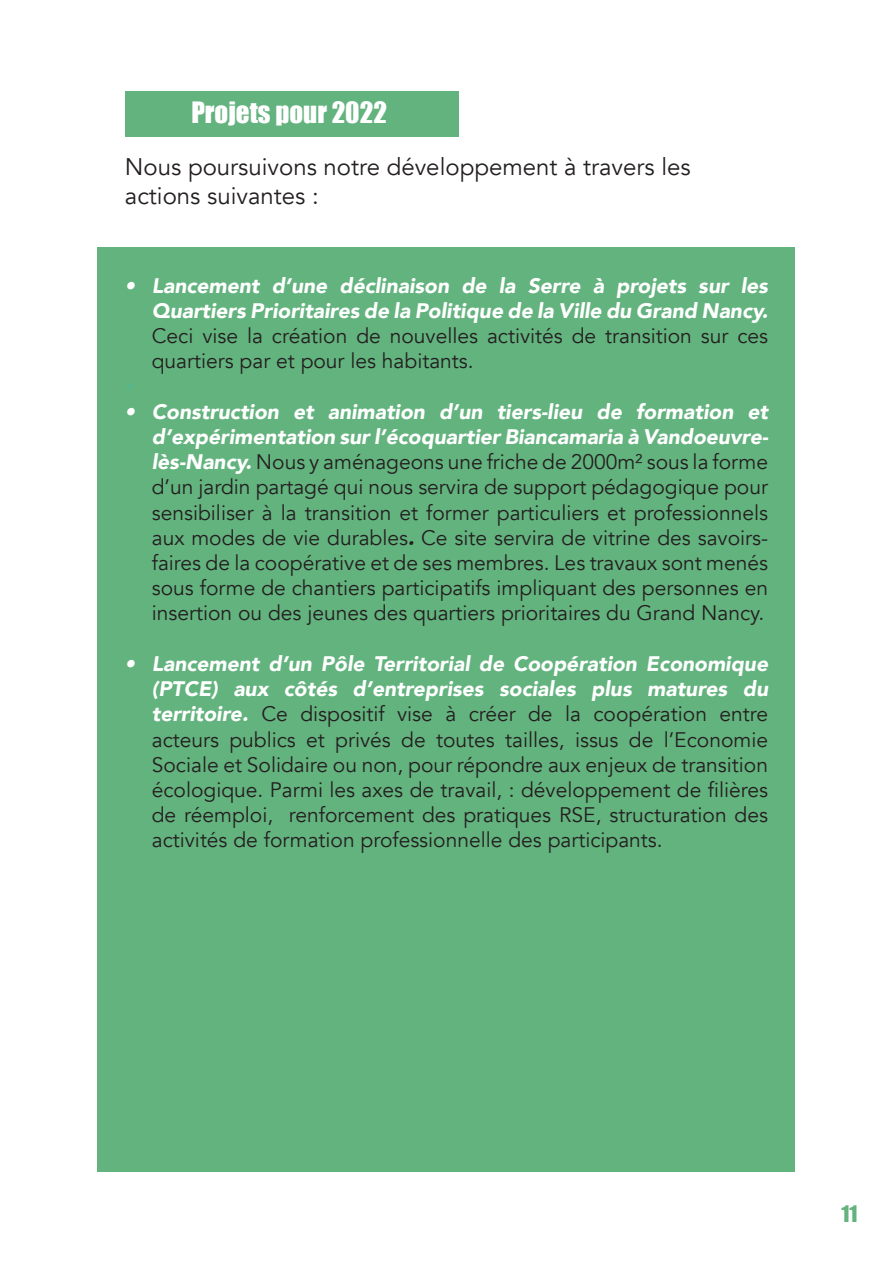
<style>
.page{position:relative;width:893px;height:1263px;background:#fff}
.page>*{position:absolute;margin:0;border:0;box-sizing:border-box;transform-origin:0 0}
.t1{font:27px "Impact";color:#fff}
.t2{font:24px/28.8px "Avenir";color:#231f20}
.t3{font:21px/25.2px "Avenir";color:#231f20;text-align:justify}
.t4{font:italic 900 21px/25.2px "Avenir";color:#fff;text-align:justify}
.t5{font:21px "Impact";color:#63b37e}
.s1{font-weight:400;font-style:normal;color:#231f20}
.s2{font-weight:900;font-style:italic;color:#fff}
.s3{font-weight:900;font-style:italic}
</style>
<div class="page">
<div style="left:125px;top:91px;width:333px;height:45px;background:#63b37e"></div>
<div style="left:98px;top:247px;width:697px;height:924px;background:#63b37e"></div>
<p class="t1" style="left:191px;top:92px;width:197px">Projets pour 2022</p>
<p class="t2" style="left:125px;top:153px;width:567px">Nous poursuivons notre développement à travers les actions suivantes :</p>
<p class="t4" style="left:152px;top:273px;width:618px;text-indent:-27px">• Lancement d’une déclinaison de la Serre à projets sur les Quartiers Prioritaires de la Politique de la Ville du Grand Nancy.<br><span class="s1">Ceci vise la création de nouvelles activités de transition sur ces quartiers par et pour les habitants.</span></p>
<p class="t3" style="left:152px;top:399px;width:618px;text-indent:-27px"><span class="s2">• Construction et animation d’un tiers-lieu de formation et d’expérimentation sur l’écoquartier Biancamaria à Vandoeuvre&shy;lès-Nancy.</span> Nous y aménageons une friche de 2000m² sous la forme d’un jardin partagé qui nous servira de support pédagogique pour sensibiliser à la transition et former particuliers et professionnels aux modes de vie durables<span class="s3">.</span> Ce site servira de vitrine des savoirs&shy;faires de la coopérative et de ses membres. Les travaux sont menés sous forme de chantiers participatifs impliquant des personnes en insertion ou des jeunes des quartiers prioritaires du Grand Nancy.</p>
<p class="t3" style="left:152px;top:651px;width:618px;text-indent:-27px"><span class="s2">• Lancement d’un Pôle Territorial de Coopération Economique (PTCE) aux côtés d’entreprises sociales plus matures du territoire.</span> Ce dispositif vise à créer de la coopération entre acteurs publics et privés de toutes tailles, issus de l’Economie Sociale et Solidaire ou non, pour répondre aux enjeux de transition écologique. Parmi les axes de travail, : développement de filières de réemploi, renforcement des pratiques RSE, structuration des activités de formation professionnelle des participants.</p>
<p class="t5" style="left:841px;top:1198px;width:18px">11</p>
</div>
